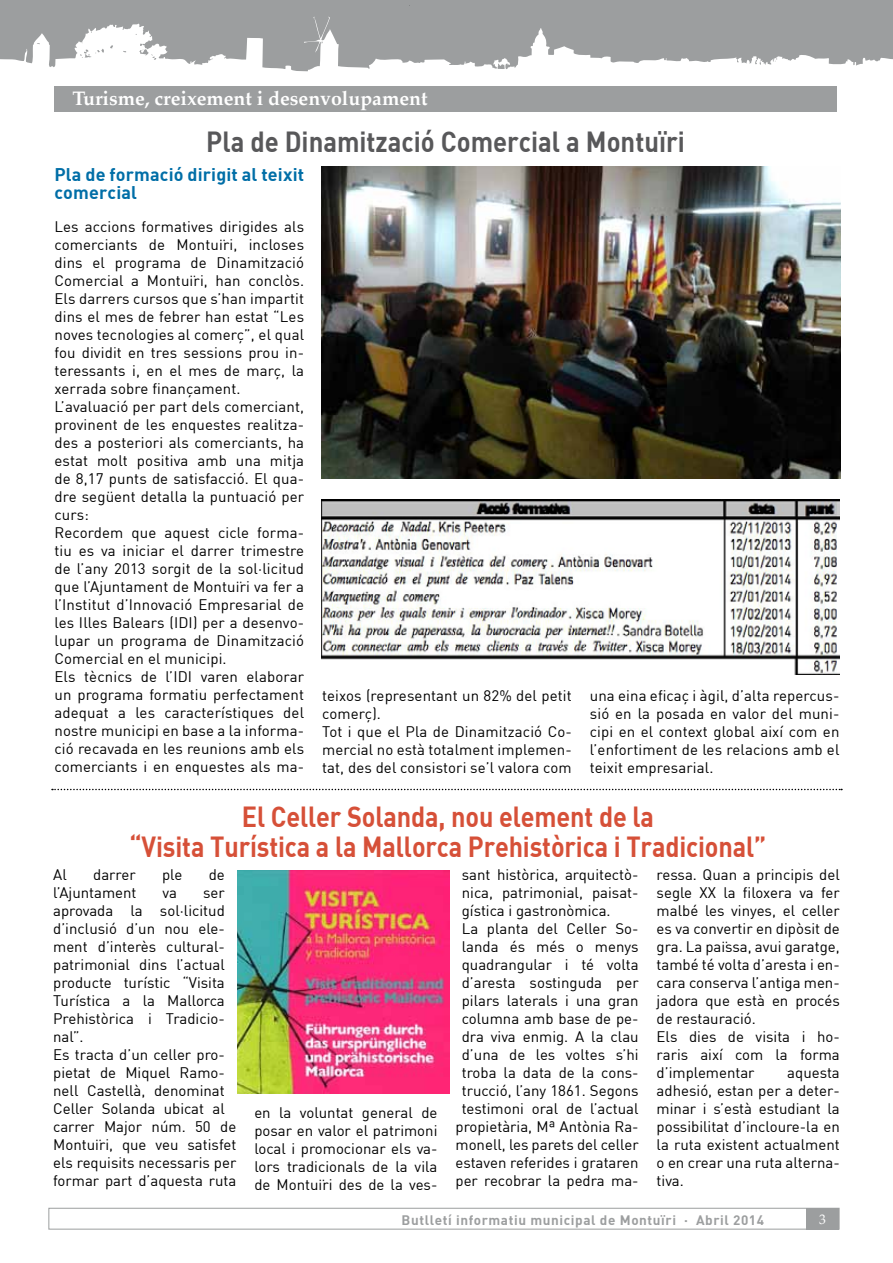
<style>
.page{position:relative;width:893px;height:1263px;background:#fff}
.page>*{position:absolute;margin:0;border:0;box-sizing:border-box;transform-origin:0 0}
.t1{font:28.5px/30px "DIN Bold";letter-spacing:-.005em;color:#d65038;text-align:center;scale:.89 1}
.t2{font:28.5px "DIN Bold";color:#58585a;scale:.9 1}
.t3{font:700 19.5px "Palatino";color:#fff}
.t4{font:18px/18px "DIN Bold";letter-spacing:.01em;color:#006ea7}
.t5{font:15px/18px "DIN";color:#000}
.t6{font:13.5px "DIN Bold";letter-spacing:.045em;color:#9c9e9f}
.t7{font:13.5px "Palatino";color:#fff}
</style>
<div class="page">
<div style="left:806px;top:1208px;width:33px;height:21px;background:#9c9e9f"></div>
<div style="left:48px;top:1208px;width:791px;height:21px;border:1px solid #9c9e9f"></div>
<div style="left:0;top:0;width:893px;height:86px;background:#9c9e9f"></div>
<svg style="left:0;top:16px;width:893px;height:70px"></svg>
<img style="left:322px;top:167px;width:518px;height:311px">
<img style="left:321px;top:499px;width:519px;height:176px">
<svg style="left:52px;top:789px;width:790px;height:1px"></svg>
<img style="left:238px;top:871px;width:211px;height:223px">
<div style="left:54px;top:86px;width:783px;height:25px;background:#9c9e9f"></div>
<h2 class="t3" style="left:73px;top:81px;width:356px">Turisme, creixement i desenvolupament</h2>
<h1 class="t2" style="left:206px;top:123px;width:533px">Pla de Dinamització Comercial a Montuïri</h1>
<p class="t4" style="left:54px;top:165px;width:251px">Pla de formació dirigit al teixit comercial</p>
<p class="t5" style="left:54px;top:217px;width:251px">Les accions formatives dirigides als comerciants de Montuïri, incloses dins el programa de Dinamització Comercial a Montuïri, han conclòs.<br>Els darrers cursos que s’han impartit dins el mes de febrer han estat “Les noves tecnologies al comerç”, el qual fou dividit en tres sessions prou in&shy;teressants i, en el mes de març, la xerrada sobre finançament.<br>L’avaluació per part dels comerciant, provinent de les enquestes realitza&shy;des a posteriori als comerciants, ha estat molt positiva amb una mitja de 8,17 punts de satisfacció. El qua&shy;dre següent detalla la puntuació per curs:<br>Recordem que aquest cicle forma&shy;tiu es va iniciar el darrer trimestre de l’any 2013 sorgit de la sol·licitud que l’Ajuntament de Montuïri va fer a l’Institut d’Innovació Empresarial de les Illes Balears (IDI) per a desenvo&shy;lupar un programa de Dinamització Comercial en el municipi.<br>Els tècnics de l’IDI varen elaborar un programa formatiu perfectament adequat a les característiques del nostre municipi en base a la informa&shy;ció recavada en les reunions amb els comerciants i en enquestes als ma-</p>
<p class="t5" style="left:322px;top:686px;width:251px">teixos (representant un 82% del petit comerç).<br>Tot i que el Pla de Dinamització Co&shy;mercial no està totalment implemen&shy;tat, des del consistori se’l valora com</p>
<p class="t5" style="left:590px;top:686px;width:251px;text-align:justify">una eina eficaç i àgil, d’alta repercus&shy;sió en la posada en valor del muni&shy;cipi en el context global així com en l’enfortiment de les relacions amb el teixit empresarial.</p>
<h1 class="t1" style="left:130px;top:800px;width:717px">El Celler Solanda, nou element de la<br>“Visita Turística a la Mallorca Prehistòrica i Tradicional”</h1>
<p class="t5" style="left:53px;top:865px;width:15px">Al</p>
<p class="t5" style="left:93px;top:865px;width:44px">darrer</p>
<p class="t5" style="left:162px;top:865px;width:22px">ple</p>
<p class="t5" style="left:209px;top:865px;width:18px">de</p>
<p class="t5" style="left:53px;top:883px;width:85px">l’Ajuntament</p>
<p class="t5" style="left:163px;top:883px;width:16px">va</p>
<p class="t5" style="left:53px;top:883px;width:185px;text-indent:150px">ser aprovada la sol·licitud d’inclusió d’un nou ele&shy;ment d’interès cultural&shy;patrimonial dins l’actual producte turístic “Visita<br>Turística a la Mallorca<br>Prehistòrica i Tradicio&shy;nal”.<br>Es tracta d’un celler pro&shy;pietat de Miquel Ramo&shy;nell Castellà, denominat<br>Celler Solanda ubicat al carrer Major núm. 50 de<br>Montuïri, que veu satisfet els requisits necessaris per formar part d’aquesta ruta</p>
<p class="t5" style="left:254px;top:1104px;width:185px;text-align:justify">en la voluntat general de posar en valor el patrimoni local i promocionar els va&shy;lors tradicionals de la vila de Montuïri des de la ves-</p>
<p class="t5" style="left:462px;top:865px;width:178px">sant històrica, arquitectò-</p>
<p class="t5" style="left:462px;top:883px;width:178px">nica, patrimonial, paisat-</p>
<p class="t5" style="left:462px;top:901px;width:150px">gística i gastronòmica.</p>
<p class="t5" style="left:462px;top:919px;width:178px">La planta del Celler So-</p>
<p class="t5" style="left:462px;top:937px;width:178px">landa és més o menys</p>
<p class="t5" style="left:462px;top:955px;width:178px">quadrangular i té volta</p>
<p class="t5" style="left:462px;top:973px;width:178px">d’aresta sostinguda per</p>
<p class="t5" style="left:462px;top:991px;width:178px">pilars laterals i una gran</p>
<p class="t5" style="left:462px;top:1009px;width:178px">columna amb base de pe-</p>
<p class="t5" style="left:462px;top:1027px;width:178px">dra viva enmig. A la clau</p>
<p class="t5" style="left:462px;top:1045px;width:178px">d’una de les voltes s’hi</p>
<p class="t5" style="left:462px;top:1063px;width:178px">troba la data de la cons-</p>
<p class="t5" style="left:462px;top:1081px;width:178px">trucció, l’any 1861. Segons</p>
<p class="t5" style="left:462px;top:1099px;width:178px">testimoni oral de l’actual</p>
<p class="t5" style="left:455px;top:1117px;width:185px">propietària, Mª Antònia Ra-</p>
<p class="t5" style="left:455px;top:1135px;width:185px">monell, les parets del celler</p>
<p class="t5" style="left:455px;top:1153px;width:185px">estaven referides i grataren</p>
<p class="t5" style="left:455px;top:1171px;width:185px">per recobrar la pedra ma-</p>
<p class="t5" style="left:657px;top:865px;width:185px">ressa. Quan a principis del segle XX la filoxera va fer malbé les vinyes, el celler es va convertir en dipòsit de gra. La païssa, avui garatge, també té volta d’aresta i en&shy;cara conserva l’antiga men&shy;jadora que està en procés de restauració.<br>Els dies de visita i ho&shy;raris així com la forma d’implementar</p>
<p class="t5" style="left:657px;top:1063px;width:185px;text-align:justify;text-indent:131px">aquesta adhesió, estan per a deter&shy;minar i s’està estudiant la possibilitat d’incloure-la en la ruta existent actualment o en crear una ruta alterna&shy;tiva.</p>
<p class="t6" style="left:402px;top:1211px;width:364px">Butlletí informatiu municipal de Montuïri · Abril 2014</p>
<p class="t7" style="left:819px;top:1209px;width:8px">3</p>
</div>
